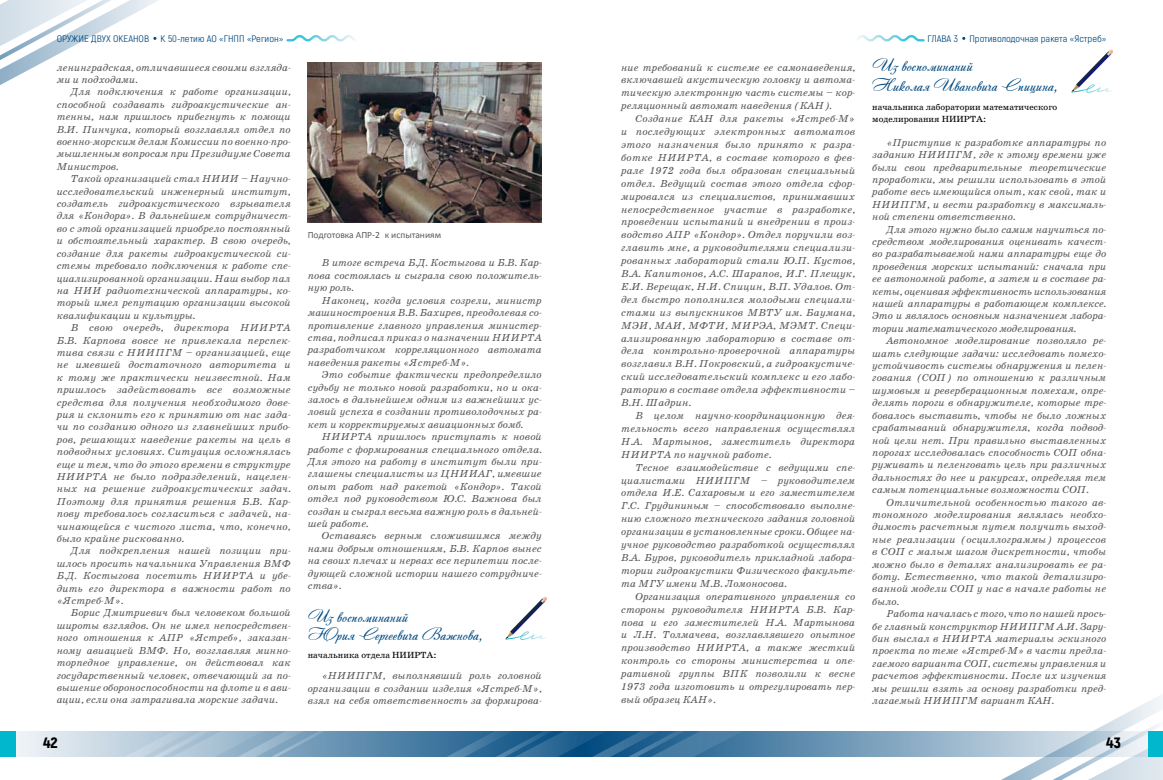
<style>
.page{position:relative;width:1163px;height:780px;background:#fff}
.page>*{position:absolute;margin:0;border:0;box-sizing:border-box;transform-origin:0 0}
.t1{font:17px/18px "Andantinoscript";color:#004a80}
.t2{font:900 15px "Akrobat";color:#000;scale:1.1 1}
.t3{font:italic 10.3px/12.4px "School Book C";color:#58595b;text-align:justify}
.t4{font:9.5px "Akrobat";color:#004a80;scale:1.1 1}
.t5{font:9.5px "Calibri";color:#58595b}
.t6{font:9px/12.4px "School Book C";color:#000}
</style>
<div class="page">
<svg style="left:782px;top:731px;width:180px;height:25px;background:#7ba0bc"></svg>
<div style="left:0;top:731px;width:581px;height:25px;background:#edf2f6"></div>
<svg style="left:34px;top:731px;width:748px;height:26px;background:#6893b3"></svg>
<svg style="left:962px;top:695px;width:200px;height:85px"></svg>
<svg style="left:0;top:0;width:158px;height:85px"></svg>
<svg style="left:286px;top:35px;width:70px;height:7px"></svg>
<div style="left:0;top:731px;width:16px;height:25px;background:#00b7ce"></div>
<div style="left:1147px;top:731px;width:15px;height:25px;background:#00b7ce"></div>
<svg style="left:856px;top:35px;width:69px;height:7px"></svg>
<img style="left:307px;top:63px;width:234px;height:159px">
<svg style="left:505px;top:596px;width:42px;height:44px"></svg>
<svg style="left:1071px;top:49px;width:42px;height:44px"></svg>
<p class="t4" style="left:57px;top:33px;width:207px">ОРУЖИЕ ДВУХ ОКЕАНОВ • К 50-летию АО «ГНПП «Регион»</p>
<p class="t4" style="left:927px;top:33px;width:164px">Глава 3 • Противолодочная ракета «Ястреб»</p>
<p class="t3" style="left:57px;top:61px;width:235px">ленинградская, отличавшиеся своими взгляда&shy;ми и подходами.</p>
<p class="t3" style="left:57px;top:86px;width:235px;text-indent:14px">Для подключения к работе организации, способной создавать гидроакустические ан&shy;тенны, нам пришлось прибегнуть к помощи В.И. Пинчука, который возглавлял отдел по военно-морским делам Комиссии по военно-про&shy;мышленным вопросам при Президиуме Совета Министров.</p>
<p class="t3" style="left:57px;top:172px;width:235px;text-indent:14px">Такой организацией стал НИИИ – Научно&shy;исследовательский инженерный институт, создатель гидроакустического взрывателя для «Кондора». В дальнейшем сотрудничест&shy;во с этой организацией приобрело постоянный и обстоятельный характер. В свою очередь, создание для ракеты гидроакустической си&shy;стемы требовало подключения к работе спе&shy;циализированной организации. Наш выбор пал на НИИ радиотехнической аппаратуры, ко&shy;торый имел репутацию организации высокой квалификации и культуры.</p>
<p class="t3" style="left:57px;top:321px;width:235px;text-indent:14px">В свою очередь, директора НИИРТА Б.В. Карпова вовсе не привлекала перспек&shy;тива связи с НИИПГМ – организацией, еще не имевшей достаточного авторитета и к тому же практически неизвестной. Нам пришлось задействовать все возможные средства для получения необходимого дове&shy;рия и склонить его к принятию от нас зада&shy;чи по созданию одного из главнейших прибо&shy;ров, решающих наведение ракеты на цель в подводных условиях. Ситуация осложнялась еще и тем, что до этого времени в структуре НИИРТА не было подразделений, нацелен&shy;ных на решение гидроакустических задач.<br>Поэтому для принятия решения Б.В. Кар&shy;пову требовалось согласиться с задачей, на&shy;чинающейся с чистого листа, что, конечно, было крайне рискованно.</p>
<p class="t3" style="left:57px;top:544px;width:235px;text-indent:14px">Для подкрепления нашей позиции при&shy;шлось просить начальника Управления ВМФ Б.Д. Костыгова посетить НИИРТА и убе&shy;дить его директора в важности работ по «Ястреб-М».</p>
<p class="t3" style="left:57px;top:606px;width:235px;text-indent:14px">Борис Дмитриевич был человеком большой широты взглядов. Он не имел непосредствен&shy;ного отношения к АПР «Ястреб», заказан&shy;ному авиацией ВМФ. Но, возглавляя минно&shy;торпедное управление, он действовал как государственный человек, отвечающий за по&shy;вышение обороноспособности на флоте и в ави&shy;ации, если она затрагивала морские задачи.</p>
<p class="t5" style="left:307px;top:228px;width:135px">Подготовка АПР-2 к испытаниям</p>
<p class="t3" style="left:308px;top:257px;width:235px;text-indent:14px">В итоге встреча Б.Д. Костыгова и Б.В. Кар&shy;пова состоялась и сыграла свою положитель&shy;ную роль.</p>
<p class="t3" style="left:308px;top:294px;width:235px;text-indent:14px">Наконец, когда условия созрели, министр машиностроения В.В. Бахирев, преодолевая со&shy;противление главного управления министер&shy;ства, подписал приказ о назначении НИИРТА разработчиком корреляционного автомата наведения ракеты «Ястреб-М».</p>
<p class="t3" style="left:308px;top:368px;width:235px;text-indent:14px">Это событие фактически предопределило судьбу не только новой разработки, но и ока&shy;залось в дальнейшем одним из важнейших ус&shy;ловий успеха в создании противолодочных ра&shy;кет и корректируемых авиационных бомб.</p>
<p class="t3" style="left:308px;top:430px;width:235px;text-indent:14px">НИИРТА пришлось приступать к новой работе с формирования специального отдела.<br>Для этого на работу в институт были при&shy;глашены специалисты из ЦНИИАГ, имевшие опыт работ над ракетой «Кондор». Такой отдел под руководством Ю.С. Важнова был создан и сыграл весьма важную роль в дальней&shy;шей работе.</p>
<p class="t3" style="left:308px;top:529px;width:235px;text-indent:14px">Оставаясь верным сложившимся между нами добрым отношениям, Б.В. Карпов вынес на своих плечах и нервах все перипетии после&shy;дующей сложной истории нашего сотрудниче&shy;ства».</p>
<h1 class="t1" style="left:308px;top:607px;width:176px">Из воспоминаний<br>Юрия Сергеевича Важнова,</h1>
<p class="t6" style="left:308px;top:649px;width:130px">начальника отдела НИИРТА:</p>
<p class="t3" style="left:308px;top:669px;width:235px;text-indent:14px">«НИИПГМ, выполнявший роль головной организации в создании изделия «Ястреб-М», взял на себя ответственность за формирова-</p>
<p class="t3" style="left:621px;top:61px;width:235px;line-height:12.9px">ние требований к системе ее самонаведения, включавшей акустическую головку и автома&shy;тическую электронную часть системы – кор&shy;реляционный автомат наведения (КАН).</p>
<p class="t3" style="left:621px;top:112px;width:235px;line-height:12.9px;text-indent:14px">Создание КАН для ракеты «Ястреб-М» и последующих электронных автоматов этого назначения было принято к разра&shy;ботке НИИРТА, в составе которого в фев&shy;рале 1972 года был образован специальный отдел. Ведущий состав этого отдела сфор&shy;мировался из специалистов, принимавших непосредственное участие в разработке, проведении испытаний и внедрении в произ&shy;водство АПР «Кондор». Отдел поручили воз&shy;главить мне, а руководителями специализи&shy;рованных лабораторий стали Ю.П. Кустов, В.А. Капитонов, А.С. Шарапов, И.Г. Плещук, Е.И. Верещак, Н.И. Спицин, В.П. Удалов. От&shy;дел быстро пополнился молодыми специали&shy;стами из выпускников МВТУ им. Баумана, МЭИ, МАИ, МФТИ, МИРЭА, МЭМТ. Специ&shy;ализированную лабораторию в составе от&shy;дела контрольно-проверочной аппаратуры возглавил В.Н. Покровский, а гидроакустиче&shy;ский исследовательский комплекс и его лабо&shy;раторию в составе отдела эффективности – В.Н. Шадрин.</p>
<p class="t3" style="left:621px;top:409px;width:235px;line-height:12.9px;text-indent:14px">В целом научно-координационную дея&shy;тельность всего направления осуществлял Н.А. Мартынов, заместитель директора НИИРТА по научной работе.</p>
<p class="t3" style="left:621px;top:460px;width:235px;line-height:12.9px;text-indent:14px">Тесное взаимодействие с ведущими спе&shy;циалистами НИИПГМ – руководителем отдела И.Е. Сахаровым и его заместителем Г.С. Грудининым – способствовало выполне&shy;нию сложного технического задания головной организации в установленные сроки. Общее на&shy;учное руководство разработкой осуществлял В.А. Буров, руководитель прикладной лабора&shy;тории гидроакустики Физического факульте&shy;та МГУ имени М.В. Ломоносова.</p>
<p class="t3" style="left:621px;top:589px;width:235px;line-height:12.9px;text-indent:14px">Организация оперативного управления со стороны руководителя НИИРТА Б.В. Кар&shy;пова и его заместителей Н.А. Мартынова и Л.Н. Толмачева, возглавлявшего опытное производство НИИРТА, а также жесткий контроль со стороны министерства и опе&shy;ративной группы ВПК позволили к весне 1973 года изготовить и отрегулировать пер&shy;вый образец КАН».</p>
<h1 class="t1" style="left:872px;top:56px;width:186px;line-height:20px">Из воспоминаний<br>Николая Ивановича Спицина,</h1>
<p class="t6" style="left:872px;top:100px;width:186px">начальника лаборатории математического моделирования НИИРТА:</p>
<p class="t3" style="left:872px;top:136px;width:235px;text-indent:14px">«Приступив к разработке аппаратуры по заданию НИИПГМ, где к этому времени уже были свои предварительные теоретические проработки, мы решили использовать в этой работе весь имеющийся опыт, как свой, так и НИИПГМ, и вести разработку в максималь&shy;ной степени ответственно.</p>
<p class="t3" style="left:872px;top:223px;width:235px;text-indent:14px">Для этого нужно было самим научиться по&shy;средством моделирования оценивать качест&shy;во разрабатываемой нами аппаратуры еще до проведения морских испытаний: сначала при ее автономной работе, а затем и в составе ра&shy;кеты, оценивая эффективность использования нашей аппаратуры в работающем комплексе.<br>Это и являлось основным назначением лабора&shy;тории математического моделирования.</p>
<p class="t3" style="left:872px;top:334px;width:235px;text-indent:14px">Автономное моделирование позволяло ре&shy;шать следующие задачи: исследовать помехо&shy;устойчивость системы обнаружения и пелен&shy;гования (СОП) по отношению к различным шумовым и реверберационным помехам, опре&shy;делять пороги в обнаружителе, которые тре&shy;бовалось выставить, чтобы не было ложных срабатываний обнаружителя, когда подвод&shy;ной цели нет. При правильно выставленных порогах исследовалась способность СОП обна&shy;руживать и пеленговать цель при различных дальностях до нее и ракурсах, определяя тем самым потенциальные возможности СОП.</p>
<p class="t3" style="left:872px;top:496px;width:235px;text-indent:14px">Отличительной особенностью такого ав&shy;тономного моделирования являлась необхо&shy;димость расчетным путем получить выход&shy;ные реализации (осциллограммы) процессов в СОП с малым шагом дискретности, чтобы можно было в деталях анализировать ее ра&shy;боту. Естественно, что такой детализиро&shy;ванной модели СОП у нас в начале работы не было.</p>
<p class="t3" style="left:872px;top:607px;width:235px;text-indent:14px">Работа началась с того, что по нашей прось&shy;бе главный конструктор НИИПГМ А.И. Зару&shy;бин выслал в НИИРТА материалы эскизного проекта по теме «Ястреб-М» в части предла&shy;гаемого варианта СОП, системы управления и расчетов эффективности. После их изучения мы решили взять за основу разработки пред&shy;лагаемый НИИПГМ вариант КАН.</p>
<h2 class="t2" style="left:43px;top:733px;width:15px">42</h2>
<h2 class="t2" style="left:1106px;top:733px;width:15px">43</h2>
</div>
